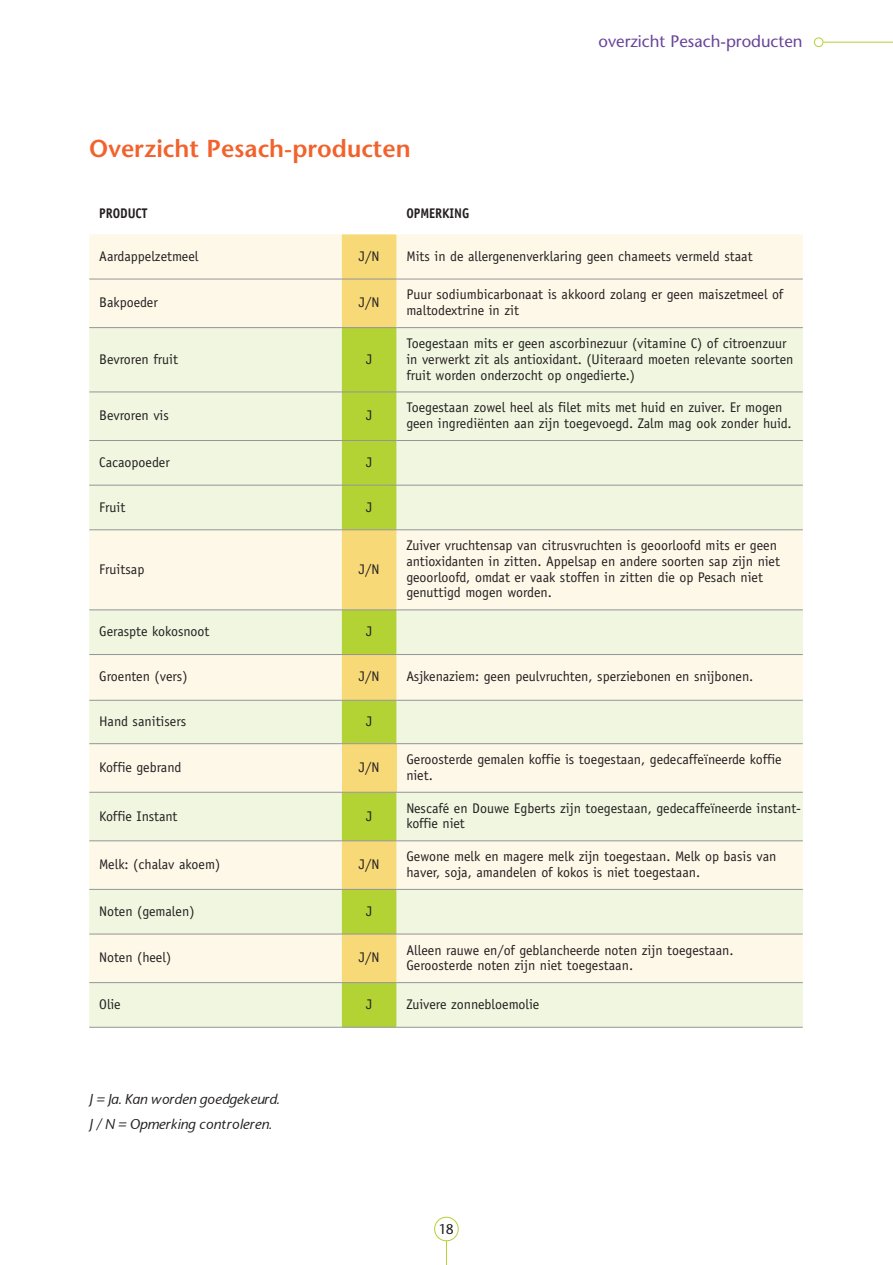
<style>
.page{position:relative;width:893px;height:1265px;background:#fff}
.page>*{position:absolute;margin:0;border:0;box-sizing:border-box;transform-origin:0 0}
.t1{font:600 24.5px "Stone Sans";color:#f2622c}
.t2{font:16.62px "Stone Sans";color:#694499}
.t3{font:14px/15.8px "Officina Sans";color:#231f20}
.t4{font:italic 500 14px/25.2px "Stone Sans";color:#231f20}
.t5{font:700 14px "Officina Sans";color:#231f20;scale:.9 1}
.t6{font:14px "Officina Sans";letter-spacing:-.02em;color:#231f20}
.t7{font:14px "Stone Sans";color:#231f20}
</style>
<div class="page">
<div style="left:434px;top:1217px;width:25px;height:24px;border:1px solid #b3d234;border-radius:50%"></div>
<svg style="left:446px;top:1240px;width:1px;height:25px"></svg>
<hr style="left:823px;top:42px;width:70px;height:1px;background:#b3d234">
<div style="left:814px;top:37px;width:9px;height:10px;border:1px solid #b3d234;border-radius:50%"></div>
<div style="left:89px;top:234px;width:714px;height:93px;background:#fdf8e8"></div>
<svg style="left:89px;top:328px;width:714px;height:699px;background:#f4f6e2"></svg>
<svg style="left:342px;top:234px;width:54px;height:793px;background:#d0d451"></svg>
<div style="left:342px;top:744px;width:54px;height:48px;background:#f8d978"></div>
<hr style="left:89px;top:279px;width:253px;height:1px;background:#939598">
<hr style="left:342px;top:279px;width:54px;height:1px;background:#939598">
<hr style="left:396px;top:279px;width:407px;height:1px;background:#939598">
<hr style="left:89px;top:327px;width:253px;height:1px;background:#939598">
<hr style="left:342px;top:327px;width:54px;height:1px;background:#939598">
<hr style="left:396px;top:327px;width:407px;height:1px;background:#939598">
<hr style="left:89px;top:391px;width:253px;height:1px;background:#939598">
<hr style="left:342px;top:391px;width:54px;height:1px;background:#939598">
<hr style="left:396px;top:391px;width:407px;height:1px;background:#939598">
<hr style="left:89px;top:440px;width:253px;height:1px;background:#939598">
<hr style="left:342px;top:440px;width:54px;height:1px;background:#939598">
<hr style="left:396px;top:440px;width:407px;height:1px;background:#939598">
<hr style="left:89px;top:485px;width:253px;height:1px;background:#939598">
<hr style="left:342px;top:485px;width:54px;height:1px;background:#939598">
<hr style="left:396px;top:485px;width:407px;height:1px;background:#939598">
<hr style="left:89px;top:529px;width:253px;height:1px;background:#939598">
<hr style="left:342px;top:529px;width:54px;height:1px;background:#939598">
<hr style="left:396px;top:529px;width:407px;height:1px;background:#939598">
<hr style="left:89px;top:609px;width:253px;height:1px;background:#939598">
<hr style="left:342px;top:609px;width:54px;height:1px;background:#939598">
<hr style="left:396px;top:609px;width:407px;height:1px;background:#939598">
<hr style="left:89px;top:654px;width:253px;height:1px;background:#939598">
<hr style="left:342px;top:654px;width:54px;height:1px;background:#939598">
<hr style="left:396px;top:654px;width:407px;height:1px;background:#939598">
<hr style="left:89px;top:700px;width:253px;height:1px;background:#939598">
<hr style="left:342px;top:700px;width:54px;height:1px;background:#939598">
<hr style="left:396px;top:700px;width:407px;height:1px;background:#939598">
<hr style="left:89px;top:743px;width:253px;height:1px;background:#939598">
<hr style="left:342px;top:743px;width:54px;height:1px;background:#939598">
<hr style="left:396px;top:743px;width:407px;height:1px;background:#939598">
<hr style="left:89px;top:792px;width:253px;height:1px;background:#939598">
<hr style="left:342px;top:792px;width:54px;height:1px;background:#939598">
<hr style="left:396px;top:792px;width:407px;height:1px;background:#939598">
<hr style="left:89px;top:840px;width:253px;height:1px;background:#939598">
<hr style="left:342px;top:840px;width:54px;height:1px;background:#939598">
<hr style="left:396px;top:840px;width:407px;height:1px;background:#939598">
<hr style="left:89px;top:889px;width:253px;height:1px;background:#939598">
<hr style="left:342px;top:889px;width:54px;height:1px;background:#939598">
<hr style="left:396px;top:889px;width:407px;height:1px;background:#939598">
<hr style="left:89px;top:934px;width:253px;height:1px;background:#939598">
<hr style="left:342px;top:934px;width:54px;height:1px;background:#939598">
<hr style="left:396px;top:934px;width:407px;height:1px;background:#939598">
<hr style="left:89px;top:982px;width:253px;height:1px;background:#939598">
<hr style="left:342px;top:982px;width:54px;height:1px;background:#939598">
<hr style="left:396px;top:982px;width:407px;height:1px;background:#939598">
<hr style="left:89px;top:1027px;width:253px;height:1px;background:#939598">
<hr style="left:342px;top:1027px;width:54px;height:1px;background:#939598">
<hr style="left:396px;top:1027px;width:407px;height:1px;background:#939598">
<h1 class="t1" style="left:89px;top:134px;width:323px">Overzicht Pesach-producten</h1>
<p class="t2" style="left:599px;top:31px;width:205px">overzicht Pesach-producten</p>
<p class="t5" style="left:99px;top:204px;width:55px">PRODUCT</p>
<p class="t5" style="left:406px;top:204px;width:72px">OPMERKING</p>
<p class="t3" style="left:99px;top:248px;width:101px">Aardappelzetmeel</p>
<p class="t3" style="left:359px;top:248px;width:22px">J/N</p>
<p class="t3" style="left:406px;top:248px;width:348px">Mits in de allergenenverklaring geen chameets vermeld staat</p>
<p class="t3" style="left:99px;top:295px;width:60px">Bakpoeder</p>
<p class="t3" style="left:359px;top:295px;width:22px">J/N</p>
<p class="t3" style="left:406px;top:287px;width:378px">Puur sodiumbicarbonaat is akkoord zolang er geen maiszetmeel of maltodextrine in zit</p>
<p class="t3" style="left:99px;top:351px;width:80px">Bevroren fruit</p>
<p class="t3" style="left:366px;top:351px;width:8px">J</p>
<p class="t3" style="left:406px;top:335px;width:389px">Toegestaan mits er geen ascorbinezuur (vitamine C) of citroenzuur in verwerkt zit als antioxidant. (Uiteraard moeten relevante soorten fruit worden onderzocht op ongedierte.)</p>
<p class="t3" style="left:99px;top:408px;width:71px">Bevroren vis</p>
<p class="t3" style="left:366px;top:408px;width:8px">J</p>
<p class="t3" style="left:406px;top:400px;width:387px">Toegestaan zowel heel als filet mits met huid en zuiver. Er mogen geen ingrediënten aan zijn toegevoegd. Zalm mag ook zonder huid.</p>
<p class="t3" style="left:99px;top:454px;width:72px">Cacaopoeder</p>
<p class="t3" style="left:366px;top:454px;width:8px">J</p>
<p class="t3" style="left:99px;top:499px;width:28px">Fruit</p>
<p class="t3" style="left:366px;top:499px;width:8px">J</p>
<p class="t3" style="left:99px;top:561px;width:47px">Fruitsap</p>
<p class="t3" style="left:359px;top:561px;width:22px">J/N</p>
<p class="t3" style="left:406px;top:538px;width:375px">Zuiver vruchtensap van citrusvruchten is geoorloofd mits er geen antioxidanten in zitten. Appelsap en andere soorten sap zijn niet geoorloofd, omdat er vaak stoffen in zitten die op Pesach niet genuttigd mogen worden.</p>
<p class="t3" style="left:99px;top:624px;width:112px">Geraspte kokosnoot</p>
<p class="t3" style="left:366px;top:624px;width:8px">J</p>
<p class="t3" style="left:99px;top:669px;width:90px">Groenten (vers)</p>
<p class="t3" style="left:359px;top:669px;width:22px">J/N</p>
<p class="t3" style="left:406px;top:669px;width:349px">Asjkenaziem: geen peulvruchten, sperziebonen en snijbonen.</p>
<p class="t3" style="left:99px;top:713px;width:89px">Hand sanitisers</p>
<p class="t3" style="left:366px;top:713px;width:8px">J</p>
<p class="t6" style="left:99px;top:759px;width:84px">Koffie gebrand</p>
<p class="t3" style="left:359px;top:759px;width:22px">J/N</p>
<p class="t3" style="left:406px;top:752px;width:377px">Geroosterde gemalen koffie is toegestaan, gedecaffeïneerde koffie niet.</p>
<p class="t3" style="left:99px;top:808px;width:80px">Koffie Instant</p>
<p class="t3" style="left:366px;top:808px;width:8px">J</p>
<p class="t3" style="left:406px;top:800px;width:396px">Nescafé en Douwe Egberts zijn toegestaan, gedecaffeïneerde instant&shy;koffie niet</p>
<p class="t3" style="left:99px;top:857px;width:123px">Melk: (chalav akoem)</p>
<p class="t3" style="left:359px;top:857px;width:22px">J/N</p>
<p class="t3" style="left:406px;top:849px;width:372px">Gewone melk en magere melk zijn toegestaan. Melk op basis van haver, soja, amandelen of kokos is niet toegestaan.</p>
<p class="t3" style="left:99px;top:903px;width:97px">Noten (gemalen)</p>
<p class="t3" style="left:366px;top:903px;width:8px">J</p>
<p class="t3" style="left:99px;top:950px;width:73px">Noten (heel)</p>
<p class="t3" style="left:359px;top:950px;width:22px">J/N</p>
<p class="t3" style="left:406px;top:942px;width:329px">Alleen rauwe en/of geblancheerde noten zijn toegestaan.<br>Geroosterde noten zijn niet toegestaan.</p>
<p class="t3" style="left:99px;top:996px;width:23px">Olie</p>
<p class="t3" style="left:366px;top:996px;width:8px">J</p>
<p class="t3" style="left:406px;top:996px;width:134px">Zuivere zonnebloemolie</p>
<p class="t4" style="left:89px;top:1086px;width:192px">J = Ja. Kan worden goedgekeurd.<br>J / N = Opmerking controleren.</p>
<p class="t7" style="left:439px;top:1220px;width:17px">18</p>
</div>
